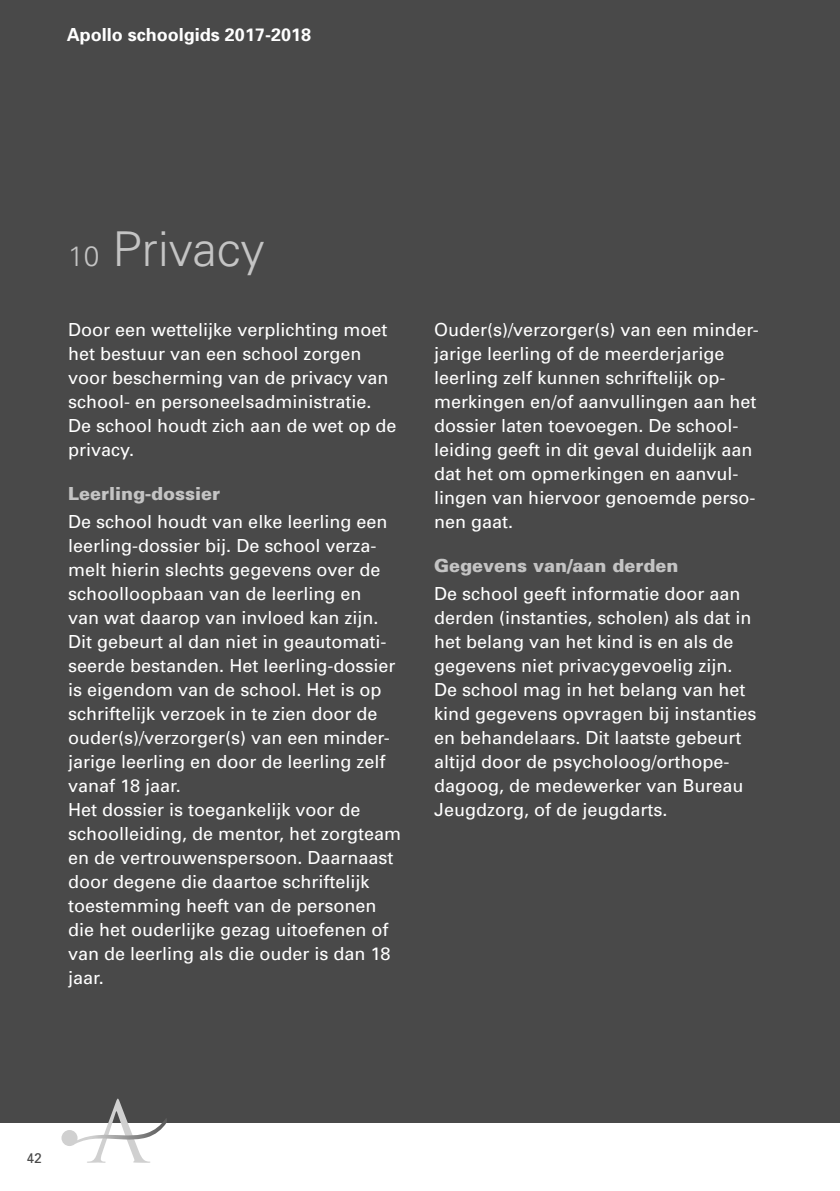
<style>
.page{position:relative;width:840px;height:1191px;background:#fff}
.page>*{position:absolute;margin:0;border:0;box-sizing:border-box;transform-origin:0 0}
.t1{font:300 48px "Univers";color:#c4c4c4}
.t2{font:18px/24px "Univers";color:#fff}
.t3{font:900 18px "Univers";color:#c4c4c4}
.t4{font:700 18px "Univers";color:#fff}
.t5{font:14px "Univers";color:#494949}
.s1{font-size:28px}
</style>
<div class="page">
<div style="left:0;top:0;width:839px;height:1123px;background:#494949"></div>
<svg style="left:61px;top:1098px;width:106px;height:64px"></svg>
<p class="t4" style="left:67px;top:28px;width:246px">Apollo schoolgids 2017-2018</p>
<h1 class="t1" style="left:68px;top:220px;width:198px"><span class="s1">10</span> Privacy</h1>
<p class="t2" style="left:68px;top:319px;width:330px">Door een wettelijke verplichting moet het bestuur van een school zorgen voor bescherming van de privacy van school- en personeelsadministratie.<br>De school houdt zich aan de wet op de privacy.</p>
<p class="t3" style="left:68px;top:487px;width:153px">Leerling-dossier</p>
<p class="t2" style="left:68px;top:511px;width:334px">De school houdt van elke leerling een leerling-dossier bij. De school verza&shy;melt hierin slechts gegevens over de schoolloopbaan van de leerling en<br>van wat daarop van invloed kan zijn.<br>Dit gebeurt al dan niet in geautomati&shy;seerde bestanden. Het leerling-dossier is eigendom van de school. Het is op schriftelijk verzoek in te zien door de ouder(s)/verzorger(s) van een minder&shy;jarige leerling en door de leerling zelf vanaf 18 jaar.<br>Het dossier is toegankelijk voor de schoolleiding, de mentor, het zorgteam en de vertrouwenspersoon. Daarnaast door degene die daartoe schriftelijk toestemming heeft van de personen die het ouderlijke gezag uitoefenen of van de leerling als die ouder is dan 18 jaar.</p>
<p class="t2" style="left:434px;top:319px;width:326px">Ouder(s)/verzorger(s) van een minder&shy;jarige leerling of de meerderjarige leerling zelf kunnen schriftelijk op&shy;merkingen en/of aanvullingen aan het dossier laten toevoegen. De school&shy;leiding geeft in dit geval duidelijk aan dat het om opmerkingen en aanvul&shy;lingen van hiervoor genoemde perso&shy;nen gaat.</p>
<p class="t3" style="left:434px;top:559px;width:246px">Gegevens van/aan derden</p>
<p class="t2" style="left:434px;top:583px;width:324px">De school geeft informatie door aan derden (instanties, scholen) als dat in het belang van het kind is en als de gegevens niet privacygevoelig zijn.<br>De school mag in het belang van het kind gegevens opvragen bij instanties en behandelaars. Dit laatste gebeurt altijd door de psycholoog/orthope&shy;dagoog, de medewerker van Bureau Jeugdzorg, of de jeugdarts.</p>
<p class="t5" style="left:26px;top:1152px;width:17px">42</p>
</div>
